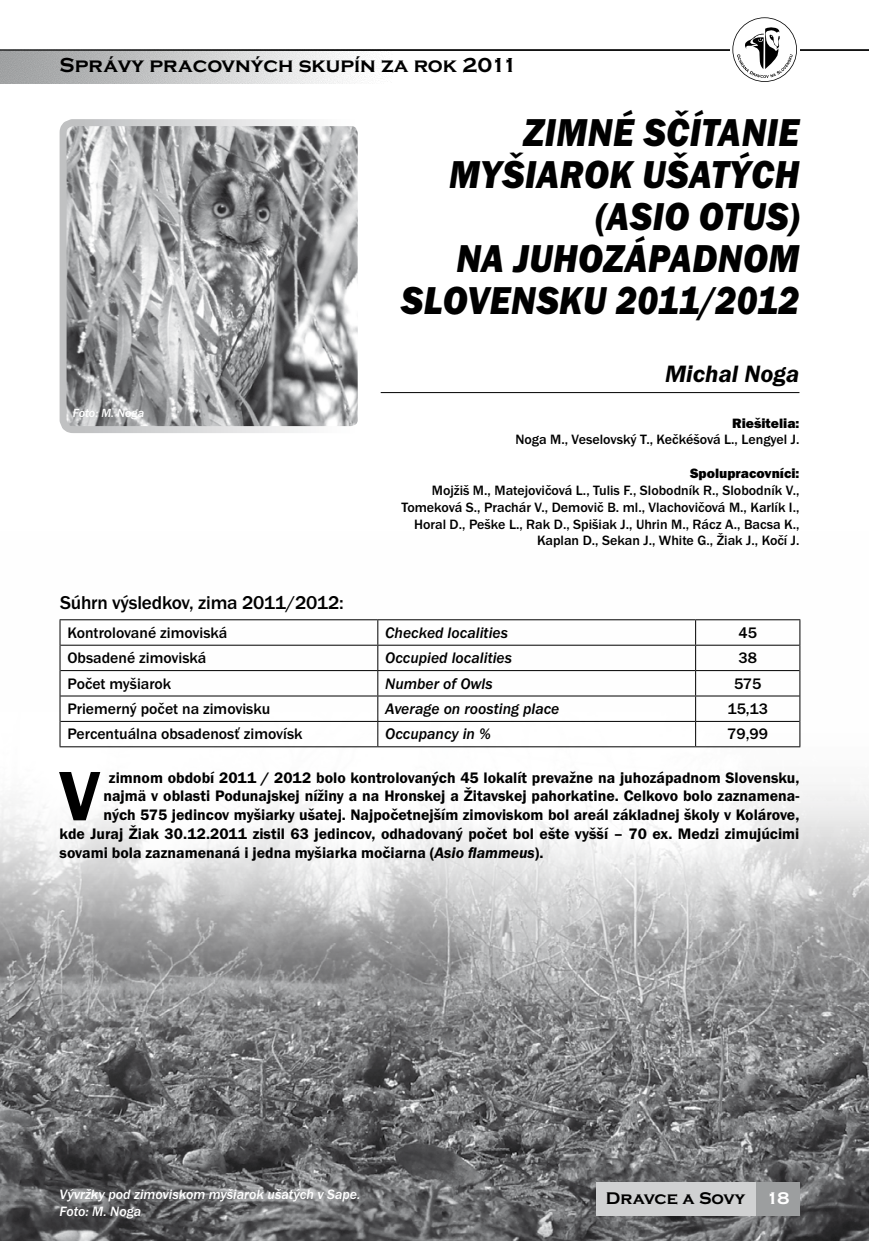
<style>
.page{position:relative;width:869px;height:1241px;background:#fff}
.page>*{position:absolute;margin:0;border:0;box-sizing:border-box;transform-origin:0 0}
.t1{font:72.45px "Franklin Got Itc TOT Dem";color:#000}
.t2{font:40.25px/42px "Franklin Got Itc TOT Hea Ita";letter-spacing:.015em;color:#000;text-align:right;scale:.9 1}
.t3{font:40.25px "Franklin Got Itc TOT Hea Ita";letter-spacing:-.005em;color:#000;scale:.9 1}
.t4{font:24.5px "Franklin Got Itc TOT Dem Ita";color:#000}
.t5{font:700 21px "Copperplate TOT";color:#000}
.t6{font:500 19.25px "Franklin Got Itc TOT";letter-spacing:-.01em;color:#000}
.t7{font:700 17.5px "Copperplate TOT";color:#000}
.t8{font:15.75px "Franklin Got Itc TOT Dem";color:#000}
.t9{font:500 15.75px "Franklin Got Itc TOT";color:#000}
.t10{font:15.75px "Franklin Got Itc TOT Med Ita";color:#000}
.t11{font:500 14px/16.8px "Franklin Got Itc TOT";color:#000;text-align:right}
.t12{font:14px/16.8px "Franklin Got Itc TOT Med Ita";color:#fff}
.t13{font:14px "Franklin Got Itc TOT Hea";color:#000}
.t14{font:12.25px "Franklin Got Itc TOT Med Ita";letter-spacing:-.005em;color:#fff}
.s1{font-family:"Franklin Got Itc TOT Dem Ita"}
.s2{color:#fff}
</style>
<div class="page">
<img style="left:0;top:619px;width:868px;height:621px">
<div style="left:595px;top:1182px;width:204px;height:33px;background:#d0d1d2"></div>
<div style="left:755px;top:1182px;width:44px;height:33px;background:#9c9e9f"></div>
<hr style="left:60px;top:619px;width:317px;height:1px;background:#000">
<hr style="left:377px;top:619px;width:318px;height:1px;background:#000">
<hr style="left:695px;top:619px;width:105px;height:1px;background:#000">
<hr style="left:60px;top:644px;width:317px;height:1px;background:#000">
<hr style="left:377px;top:644px;width:318px;height:1px;background:#000">
<hr style="left:695px;top:644px;width:104px;height:1px;background:#000">
<hr style="left:60px;top:670px;width:317px;height:1px;background:#000">
<hr style="left:377px;top:670px;width:318px;height:1px;background:#000">
<hr style="left:695px;top:670px;width:104px;height:1px;background:#000">
<hr style="left:60px;top:695px;width:317px;height:1px;background:#000">
<hr style="left:377px;top:695px;width:318px;height:1px;background:#000">
<hr style="left:695px;top:695px;width:104px;height:1px;background:#000">
<hr style="left:60px;top:720px;width:317px;height:1px;background:#000">
<hr style="left:377px;top:720px;width:318px;height:1px;background:#000">
<svg style="left:377px;top:620px;width:1px;height:126px"></svg>
<hr style="left:695px;top:720px;width:104px;height:1px;background:#000">
<svg style="left:694px;top:620px;width:1px;height:126px"></svg>
<svg style="left:60px;top:620px;width:1px;height:126px"></svg>
<svg style="left:799px;top:620px;width:1px;height:126px"></svg>
<hr style="left:60px;top:746px;width:317px;height:1px;background:#000">
<hr style="left:377px;top:746px;width:318px;height:1px;background:#000">
<hr style="left:695px;top:746px;width:105px;height:1px;background:#000">
<img style="left:68px;top:127px;width:288px;height:298px">
<div style="left:60px;top:119px;width:304px;height:314px;border:7px solid #fff;border-radius:10px"></div>
<img style="left:0;top:51px;width:365px;height:32px">
<hr style="left:0;top:50px;width:868px;height:1px;background:#000">
<div style="left:729px;top:15px;width:70px;height:69px;background:#fff"></div>
<svg style="left:732px;top:17px;width:64px;height:65px"></svg>
<hr style="left:380px;top:392px;width:419px;height:1px;background:#000">
<h3 class="t5" style="left:60px;top:54px;width:458px">Správy pracovných skupín za rok 2011</h3>
<h2 class="t2" style="left:523px;top:112px;width:50px">ZIMNÉ</h2>
<h2 class="t2" style="left:643px;top:112px;width:73px">SČÍTANIE</h2>
<h2 class="t2" style="left:449px;top:154px;width:110px">MYŠIAROK</h2>
<h2 class="t2" style="left:595px;top:154px;width:141px">UŠATÝCH (ASIO OTUS</h2>
<h2 class="t2" style="left:788px;top:196px;width:13px">)</h2>
<h2 class="t2" style="left:456px;top:238px;width:108px">NA JUHOZÁPA</h2>
<h2 class="t2" style="left:692px;top:238px;width:60px">DNOM</h2>
<h2 class="t2" style="left:400px;top:280px;width:52px">SLOVENSKU</h2>
<h2 class="t3" style="left:615px;top:277px;width:205px">2011/2012</h2>
<p class="t14" style="left:73px;top:406px;width:73px">Foto: M. Noga</p>
<h3 class="t4" style="left:664px;top:360px;width:136px">Michal Noga</h3>
<p class="t13" style="left:731px;top:415px;width:69px">Riešitelia:</p>
<p class="t11" style="left:515px;top:431px;width:285px">Noga M., Veselovský T., Kečkéšová L., Lengyel J.</p>
<p class="t13" style="left:689px;top:465px;width:111px">Spolupracovníci:</p>
<p class="t11" style="left:401px;top:482px;width:399px">Mojžiš M., Matejovičová L., Tulis F., Slobodník R., Slobodník V., Tomeková S., Prachár V., Demovič B. ml., Vlachovičová M., Karlík I., Horal D., Peške L., Rak D., Spišiak J., Uhrin M., Rácz A., Bacsa K., Kaplan D., Sekan J., White G., Žiak J., Kočí J.</p>
<p class="t6" style="left:60px;top:591px;width:285px">Súhrn výsledkov, zima 2011/2012:</p>
<p class="t9" style="left:67px;top:623px;width:161px">Kontrolované zimoviská</p>
<p class="t10" style="left:385px;top:623px;width:124px">Checked localities</p>
<p class="t9" style="left:738px;top:623px;width:20px">45</p>
<p class="t9" style="left:67px;top:649px;width:140px">Obsadené zimoviská</p>
<p class="t10" style="left:385px;top:649px;width:128px">Occupied localities</p>
<p class="t9" style="left:738px;top:649px;width:20px">38</p>
<p class="t9" style="left:67px;top:674px;width:105px">Počet myšiarok</p>
<p class="t10" style="left:385px;top:674px;width:109px">Number of Owls</p>
<p class="t9" style="left:733px;top:674px;width:29px">575</p>
<p class="t9" style="left:67px;top:699px;width:204px">Priemerný počet na zimovisku</p>
<p class="t10" style="left:385px;top:699px;width:176px">Average on roosting place</p>
<p class="t9" style="left:727px;top:699px;width:42px">15,13</p>
<p class="t9" style="left:67px;top:725px;width:236px">Percentuálna obsadenosť zimovísk</p>
<p class="t10" style="left:385px;top:725px;width:107px">Occupancy in %</p>
<p class="t9" style="left:727px;top:725px;width:42px">79,99</p>
<h1 class="t1" style="left:60px;top:755px;width:42px">V</h1>
<p class="t8" style="left:109px;top:768px;width:691px">zimnom období 2011 / 2012 bolo kontrolovaných 45 lokalít prevažne na juhozápadnom Slovensku,</p>
<p class="t8" style="left:103px;top:787px;width:697px">najmä v oblasti Podunajskej nížiny a na Hronskej a Žitavskej pahorkatine. Celkovo bolo zaznamena-</p>
<p class="t8" style="left:103px;top:806px;width:697px">ných 575 jedincov myšiarky ušatej. Najpočetnejším zimoviskom bol areál základnej školy v Kolárove,</p>
<p class="t8" style="left:60px;top:825px;width:741px">kde Juraj Žiak 30.12.2011 zistil 63 jedincov, odhadovaný počet bol ešte vyšší – 70 ex. Medzi zimujúcimi</p>
<p class="t8" style="left:60px;top:844px;width:485px">sovami bola zaznamenaná i jedna myšiarka močiarna (<span class="s1">Asio flammeus</span>).</p>
<p class="t12" style="left:60px;top:1186px;width:302px">Vývržky pod zimoviskom myšiarok ušatých v Sape.<br>Foto: M. Noga</p>
<p class="t7" style="left:605px;top:1188px;width:185px">Dravce a Sovy <span class="s2">18</span></p>
</div>
